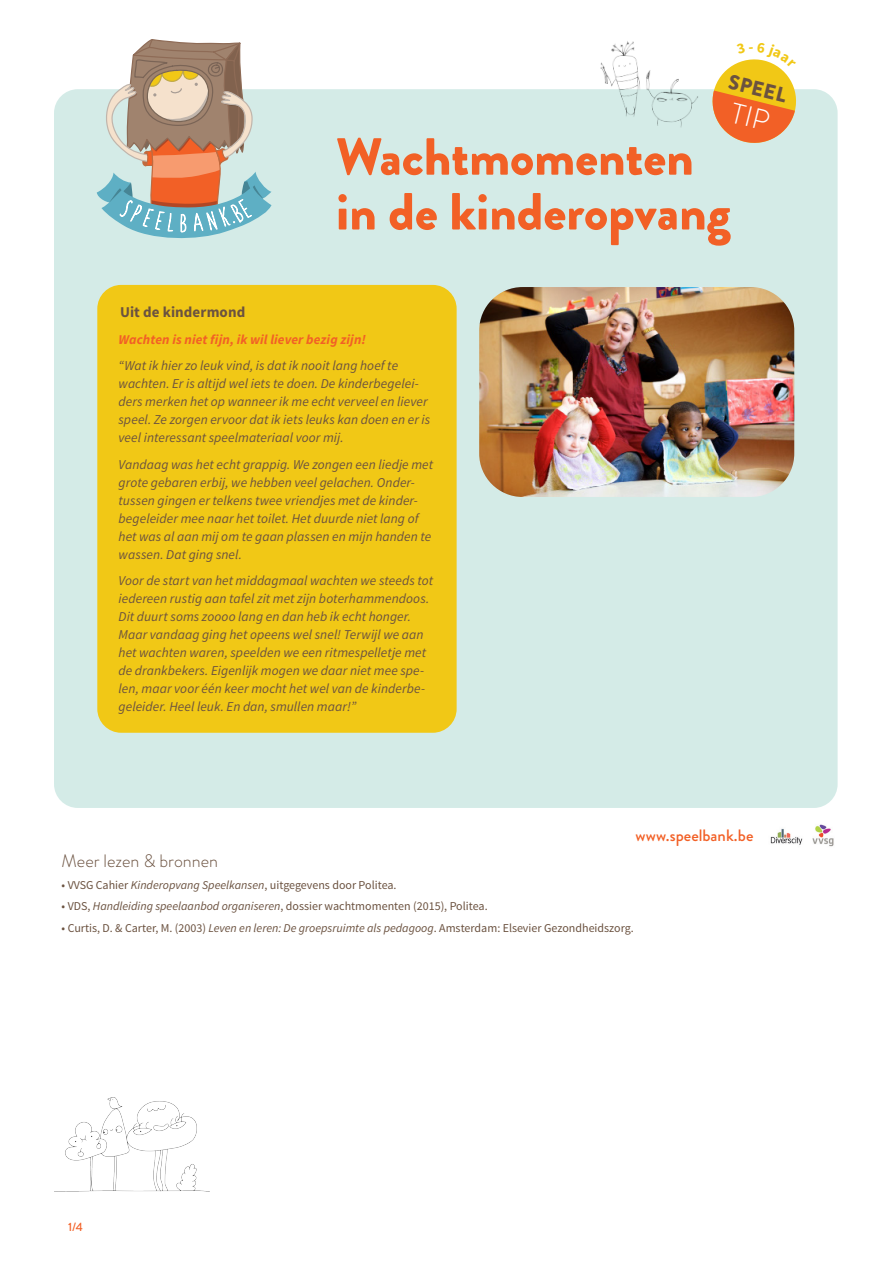
<style>
.page{position:relative;width:893px;height:1263px;background:#fff}
.page>*{position:absolute;margin:0;border:0;box-sizing:border-box;transform-origin:0 0}
.t1{font:900 52.05px/54.8px "Brandon Grotesque";color:#f26026}
.t2{font:900 20.55px "Brandon Grotesque";color:#6b5240}
.t3{font:300 18px "Brandon Grotesque";color:#6b5240}
.t4{font:500 16.5px "Brandon Grotesque";letter-spacing:.005em;color:#f26026}
.t5{font:700 15px "Source Sans Pro";letter-spacing:.005em;color:#6b5240}
.t6{font:italic 13.5px/18px "Source Sans Pro";letter-spacing:.005em;color:#6b5240}
.t7{font:italic 700 13.5px "Source Sans Pro";letter-spacing:.01em;color:#f26026}
.t8{font:12px "Source Sans Pro";color:#6b5240}
.t9{font:500 12px "Brandon Grotesque";color:#f26026}
.s1{font-style:italic}
</style>
<div class="page">
<div style="left:54px;top:89px;width:784px;height:719px;background:#d4ebe7;border-radius:24px"></div>
<div style="left:97px;top:285px;width:360px;height:448px;background:#f1c816;border-radius:24px"></div>
<img style="left:65px;top:1097px;width:139px;height:94px">
<img style="left:479px;top:287px;width:315px;height:210px">
<svg style="left:97px;top:39px;width:174px;height:200px"></svg>
<img style="left:600px;top:41px;width:98px;height:86px">
<img style="left:770px;top:824px;width:64px;height:23px">
<svg style="left:712px;top:59px;width:84px;height:84px"></svg>
<h2 class="t2" style="left:732px;top:67px;width:61px;rotate:14deg">SPEEL</h2>
<h1 class="t1" style="left:336px;top:130px;width:396px">Wachtmomenten in de kinderopvang</h1>
<p class="t5" style="left:120px;top:303px;width:127px">Uit de kindermond</p>
<p class="t7" style="left:119px;top:331px;width:249px">Wachten is niet fijn, ik wil liever bezig zijn!</p>
<p class="t6" style="left:119px;top:357px;width:313px">“Wat ik hier zo leuk vind, is dat ik nooit lang hoef te wachten. Er is altijd wel iets te doen. De kinderbegelei&shy;ders merken het op wanneer ik me echt verveel en liever speel. Ze zorgen ervoor dat ik iets leuks kan doen en er is veel interessant speelmateriaal voor mij.</p>
<p class="t6" style="left:119px;top:455px;width:316px">Vandaag was het echt grappig. We zongen een liedje met grote gebaren erbij, we hebben veel gelachen. Onder&shy;tussen gingen er telkens twee vriendjes met de kinder&shy;begeleider mee naar het toilet. Het duurde niet lang of het was al aan mij om te gaan plassen en mijn handen te wassen. Dat ging snel.</p>
<p class="t6" style="left:119px;top:572px;width:316px">Voor de start van het middagmaal wachten we steeds tot iedereen rustig aan tafel zit met zijn boterhammendoos.<br>Dit duurt soms zoooo lang en dan heb ik echt honger.<br>Maar vandaag ging het opeens wel snel! Terwijl we aan het wachten waren, speelden we een ritmespelletje met de drankbekers. Eigenlijk mogen we daar niet mee spe&shy;len, maar voor één keer mocht het wel van de kinderbe&shy;geleider. Heel leuk. En dan, smullen maar!”</p>
<p class="t4" style="left:635px;top:824px;width:120px">www.speelbank.be</p>
<h3 class="t3" style="left:62px;top:849px;width:158px">Meer lezen &amp; bronnen</h3>
<p class="t8" style="left:62px;top:877px;width:336px">• VVSG Cahier <span class="s1">Kinderopvang Speelkansen</span>, uitgegevens door Politea.</p>
<p class="t8" style="left:62px;top:899px;width:428px">• VDS, <span class="s1">Handleiding speelaanbod organiseren</span>, dossier wachtmomenten (2015), Politea.</p>
<p class="t8" style="left:62px;top:920px;width:574px">• Curtis, D. &amp; Carter, M. (2003) <span class="s1">Leven en leren: De groepsruimte als pedagoog</span>. Amsterdam: Elsevier Gezondheidszorg.</p>
<p class="t9" style="left:68px;top:1219px;width:17px">1/4</p>
</div>
